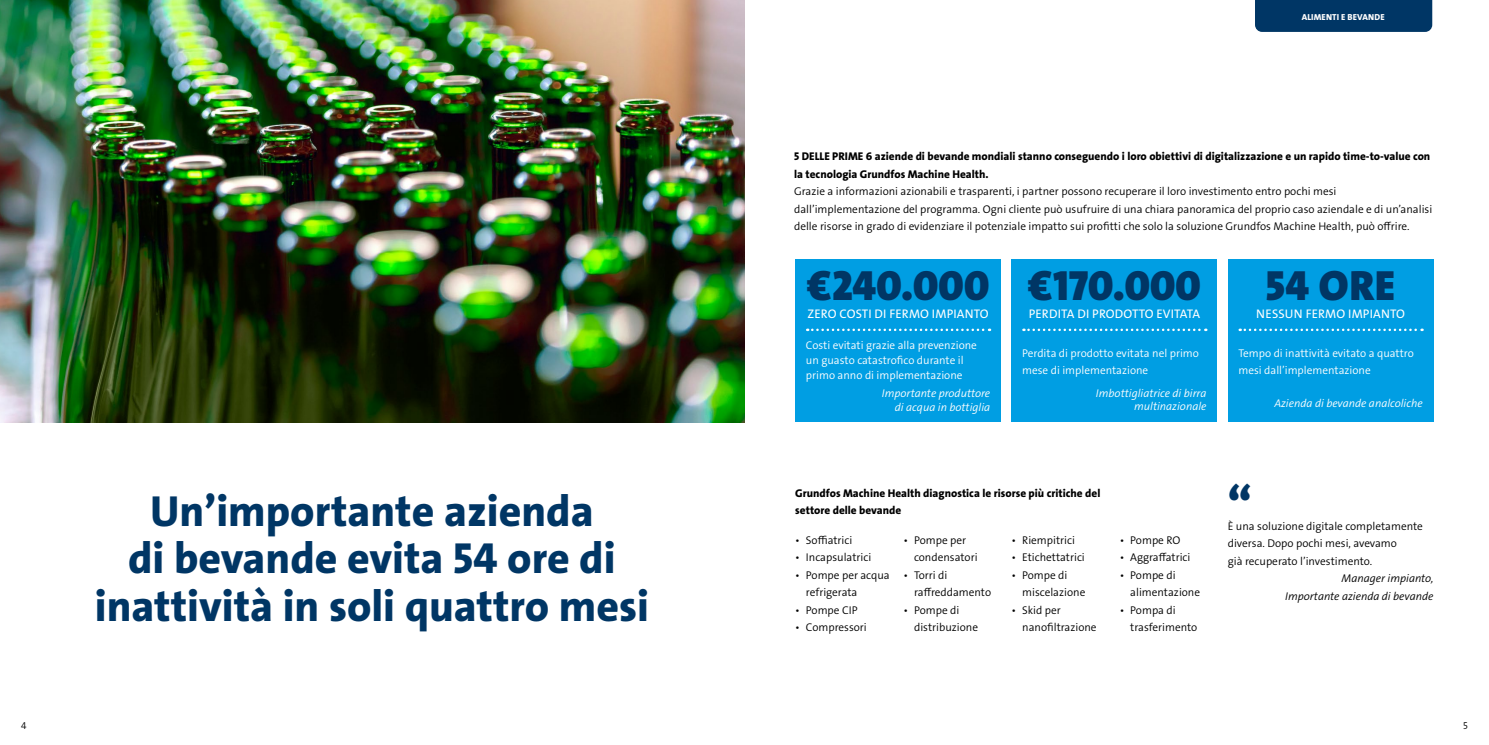
<style>
.page{position:relative;width:1489px;height:745px;background:#fff}
.page>*{position:absolute;margin:0;border:0;box-sizing:border-box;transform-origin:0 0}
.t1{font:43.75px/47.5px "Grundfos The Sans V2 OT 8 XB";color:#003665;text-align:center}
.t2{font:42.5px "Grundfos The Sans V2 OT 9 BL";letter-spacing:.005em;color:#003665}
.t3{font:12.5px "Grundfos The Sans V2 OT 5 R";letter-spacing:.015em;color:#fff}
.t4{font:11.25px/17.5px "Grundfos The Sans V2 OT 4 SL";color:#000}
.t5{font:11.25px/17.5px "Grundfos The Sans V2 OT 8 XB";color:#000}
.t6{font:11.25px/17.5px "Grundfos The Sans V2 OT 4 SL";color:#fff}
.t7{font:11.25px/12.5px "Grundfos The Sans V2 OT 4 SL Italic";color:#fff;text-align:right}
.t8{font:11.25px/17.5px "Grundfos The Sans V2 OT 4 SL Italic";color:#000;text-align:right}
.t9{font:10px "Grundfos The Sans V2 OT 4 SL";color:#000}
.t10{font:8.75px "Grundfos The Sans V2 OT 8 XB";letter-spacing:.015em;color:#fff}
</style>
<div class="page">
<div style="left:1227px;top:259px;width:206px;height:162px;background:#009ee3"></div>
<svg style="left:1239px;top:328px;width:183px;height:3px"></svg>
<div style="left:1011px;top:259px;width:206px;height:162px;background:#009ee3"></div>
<svg style="left:1023px;top:328px;width:183px;height:3px"></svg>
<div style="left:795px;top:259px;width:205px;height:162px;background:#009ee3"></div>
<svg style="left:807px;top:328px;width:183px;height:3px"></svg>
<img style="left:0;top:0;width:744px;height:422px">
<div style="left:1255px;top:0;width:176px;height:32px;background:#003665"></div>
<p class="t10" style="left:1301px;top:12px;width:84px">ALIMENTI E BEVANDE</p>
<h1 class="t1" style="left:95px;top:487px;width:555px">Un’importante azienda<br>di bevande evita 54 ore di inattività in soli quattro mesi</h1>
<p class="t5" style="left:794px;top:147px;width:637px">5 DELLE PRIME 6 aziende di bevande mondiali stanno conseguendo i loro obiettivi di digitalizzazione e un rapido time-to-value con la tecnologia Grundfos Machine Health.</p>
<p class="t4" style="left:794px;top:182px;width:639px">Grazie a informazioni azionabili e trasparenti, i partner possono recuperare il loro investimento entro pochi mesi dall’implementazione del programma. Ogni cliente può usufruire di una chiara panoramica del proprio caso aziendale e di un’analisi delle risorse in grado di evidenziare il potenziale impatto sui profitti che solo la soluzione Grundfos Machine Health, può offrire.</p>
<h2 class="t2" style="left:1265px;top:258px;width:131px">54 ORE</h2>
<p class="t3" style="left:1256px;top:305px;width:150px">NESSUN FERMO IMPIANTO</p>
<p class="t6" style="left:1238px;top:344px;width:177px">Tempo di inattività evitato a quattro mesi dall’implementazione</p>
<p class="t7" style="left:1274px;top:397px;width:150px">Azienda di bevande analcoliche</p>
<h2 class="t2" style="left:806px;top:258px;width:184px">€240.000</h2>
<p class="t3" style="left:807px;top:305px;width:183px">ZERO COSTI DI FERMO IMPIANTO</p>
<p class="t6" style="left:806px;top:338px;width:172px;line-height:15px">Costi evitati grazie alla prevenzione un guasto catastrofico durante il primo anno di implementazione</p>
<p class="t7" style="left:881px;top:387px;width:110px;line-height:13.1px">Importante produttore di acqua in bottiglia</p>
<h2 class="t2" style="left:1027px;top:258px;width:174px">€170.000</h2>
<p class="t3" style="left:1028px;top:305px;width:173px">PERDITA DI PRODOTTO EVITATA</p>
<p class="t6" style="left:1022px;top:344px;width:178px">Perdita di prodotto evitata nel primo mese di implementazione</p>
<p class="t7" style="left:1095px;top:387px;width:112px">Imbottigliatrice di birra multinazionale</p>
<p class="t5" style="left:795px;top:483px;width:306px">Grundfos Machine Health diagnostica le risorse più critiche del settore delle bevande</p>
<p class="t4" style="left:795px;top:531px;width:59px">• Soffiatrici</p>
<p class="t4" style="left:795px;top:548px;width:77px">• Incapsulatrici</p>
<p class="t4" style="left:806px;top:566px;width:85px;text-indent:-11px">• Pompe per acqua refrigerata</p>
<p class="t4" style="left:795px;top:601px;width:64px">• Pompe CIP</p>
<p class="t4" style="left:795px;top:618px;width:73px">• Compressori</p>
<p class="t4" style="left:914px;top:531px;width:65px;text-indent:-11px">• Pompe per condensatori</p>
<p class="t4" style="left:914px;top:566px;width:79px;text-indent:-11px">• Torri di raffreddamento</p>
<p class="t4" style="left:914px;top:601px;width:65px;text-indent:-11px">• Pompe di distribuzione</p>
<p class="t4" style="left:1011px;top:531px;width:65px">• Riempitrici</p>
<p class="t4" style="left:1011px;top:548px;width:75px">• Etichettatrici</p>
<p class="t4" style="left:1022px;top:566px;width:65px;text-indent:-11px">• Pompe di miscelazione</p>
<p class="t4" style="left:1022px;top:601px;width:76px;text-indent:-11px">• Skid per nanofiltrazione</p>
<p class="t4" style="left:1119px;top:531px;width:62px">• Pompe RO</p>
<p class="t4" style="left:1119px;top:548px;width:72px">• Aggraffatrici</p>
<p class="t4" style="left:1130px;top:566px;width:71px;text-indent:-11px">• Pompe di alimentazione</p>
<p class="t4" style="left:1130px;top:601px;width:69px;text-indent:-11px">• Pompa di trasferimento</p>
<h2 class="t2" style="left:1227px;top:474px;width:25px">“</h2>
<p class="t4" style="left:1227px;top:517px;width:197px">È una soluzione digitale completamente diversa. Dopo pochi mesi, avevamo<br>già recuperato l’investimento.</p>
<p class="t8" style="left:1284px;top:569px;width:150px">Manager impianto,<br>Importante azienda di bevande</p>
<p class="t9" style="left:21px;top:718px;width:7px">4</p>
<p class="t9" style="left:1462px;top:718px;width:6px">5</p>
</div>
